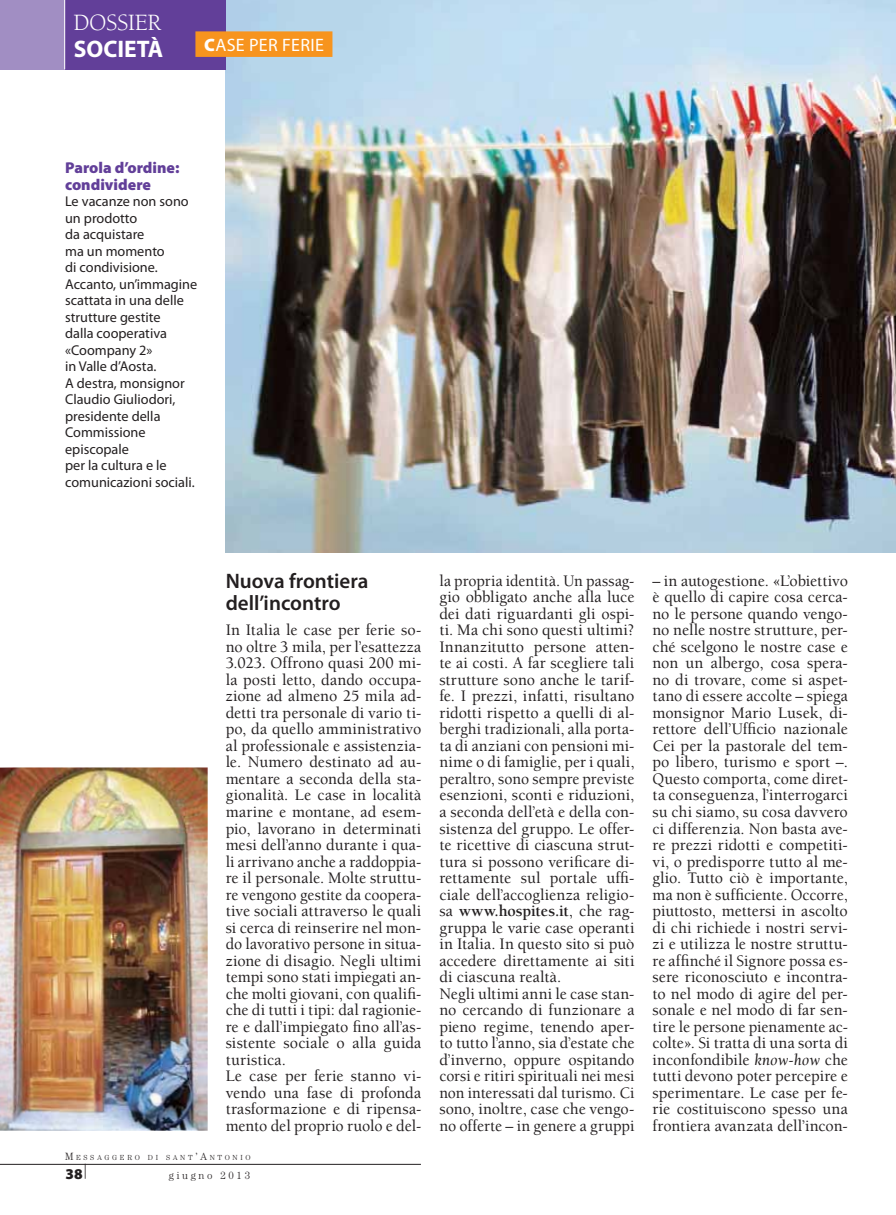
<style>
.page{position:relative;width:896px;height:1215px;background:#fff}
.page>*{position:absolute;margin:0;border:0;box-sizing:border-box;transform-origin:0 0}
.t1{font:24px "Berkeley Std";letter-spacing:-.02em;color:#fff}
.t2{font:700 24px "Myriad Pro";color:#fff}
.t3{font:600 21px/22.5px "Myriad Pro";color:#231f20}
.t4{font:18px "Myriad Pro";letter-spacing:.02em;color:#fff}
.t5{font:500 16.5px/16.5px "Berkeley Std";letter-spacing:.005em;color:#231f20}
.t6{font:500 16.5px/16.5px "Berkeley Std";letter-spacing:.005em;color:#231f20;scale:.95 1}
.t7{font:900 15.75px/16.5px "Myriad Pro";color:#623f99}
.t8{font:900 15px "Myriad Pro";color:#231f20}
.t9{font:14.25px/16.5px "Myriad Pro";color:#231f20}
.t10{font:300 10.5px "Century Std";letter-spacing:.25em;color:#231f20}
.t11{font:300 7.35px "Century Std";letter-spacing:.355em;color:#231f20}
.s1{font-weight:900}
.s2{font-size:10.5px}
.s3{font-weight:400;font-style:italic}
.s4{font-weight:700}
</style>
<div class="page">
<hr style="left:0;top:1163px;width:421px;height:1px;background:#231f20">
<img style="left:226px;top:0;width:669px;height:553px">
<div style="left:0;top:0;width:65px;height:69px;background:#a18ec3"></div>
<div style="left:65px;top:0;width:161px;height:69px;background:#623f99"></div>
<hr style="left:64px;top:0;width:1px;height:69px;background:#fff">
<div style="left:195px;top:31px;width:137px;height:26px;background:#f7941e"></div>
<img style="left:0;top:767px;width:208px;height:363px">
<h1 class="t1" style="left:74px;top:12px;width:89px">DOSSIER</h1>
<h1 class="t2" style="left:74px;top:39px;width:91px">SOCIETÀ</h1>
<p class="t4" style="left:204px;top:38px;width:121px"><span class="s1">C</span>ASE PER FERIE</p>
<p class="t7" style="left:65px;top:161px;width:116px">Parola d’ordine: condividere</p>
<p class="t9" style="left:65px;top:194px;width:133px">Le vacanze non sono un prodotto<br>da acquistare<br>ma un momento<br>di condivisione.<br>Accanto, un’immagine scattata in una delle strutture gestite<br>dalla cooperativa «Coompany 2»<br>in Valle d’Aosta.<br>A destra, monsignor<br>Claudio Giuliodori, presidente della<br>Commissione episcopale<br>per la cultura e le comunicazioni sociali.</p>
<p class="t3" style="left:226px;top:571px;width:144px">Nuova frontiera dell’incontro</p>
<p class="t5" style="left:226px;top:623px;width:197px">In Italia le case per ferie so&shy;no oltre 3 mila, per l’esattezza<br>3.023. Offrono quasi 200 mi&shy;la posti letto, dando occupa&shy;zione ad almeno 25 mila ad&shy;detti tra personale di vario ti&shy;po, da quello amministrativo al professionale e assistenzia&shy;le. Numero destinato ad au&shy;mentare a seconda della sta&shy;gionalità. Le case in località marine e montane, ad esem&shy;pio, lavorano in determinati mesi dell’anno durante i qua&shy;li arrivano anche a raddoppia&shy;re il personale. Molte struttu&shy;re vengono gestite da coopera&shy;tive sociali attraverso le quali si cerca di reinserire nel mon&shy;do lavorativo persone in situa&shy;zione di disagio. Negli ultimi tempi sono stati impiegati an&shy;che molti giovani, con qualifi&shy;che di tutti i tipi: dal ragionie&shy;re e dall’impiegato fino all’as&shy;sistente sociale o alla guida turistica.<br>Le case per ferie stanno vi&shy;vendo una fase di profonda trasformazione e di ripensa&shy;mento del proprio ruolo e del-</p>
<p class="t11" style="left:65px;top:1152px;width:187px"><span class="s2">M</span>ESSAGGERO DI SANT<span class="s2">’A</span>NTONIO</p>
<p class="t8" style="left:65px;top:1168px;width:22px">38|</p>
<p class="t10" style="left:169px;top:1171px;width:83px">giugno 2013</p>
<p class="t6" style="left:439px;top:573px;width:207px">la propria identità. Un passag&shy;gio obbligato anche alla luce dei dati riguardanti gli ospi&shy;ti<span class="s3">.</span> Ma chi sono questi ultimi?<br>Innanzitutto persone atten&shy;te ai costi. A far scegliere tali strutture sono anche le tarif&shy;fe. I prezzi, infatti, risultano ridotti rispetto a quelli di al&shy;berghi tradizionali, alla porta&shy;ta di anziani con pensioni mi&shy;nime o di famiglie, per i quali, peraltro, sono sempre previste esenzioni, sconti e riduzioni, a seconda dell’età e della con&shy;sistenza del gruppo. Le offer&shy;te ricettive di ciascuna strut&shy;tura si possono verificare di&shy;rettamente sul portale uffi&shy;ciale dell’accoglienza religio&shy;sa <span class="s4">www.hospites.it</span>, che rag&shy;gruppa le varie case operanti in Italia. In questo sito si può accedere direttamente ai siti di ciascuna realtà.<br>Negli ultimi anni le case stan&shy;no cercando di funzionare a pieno regime, tenendo aper&shy;to tutto l’anno, sia d’estate che d’inverno, oppure ospitando corsi e ritiri spirituali nei mesi non interessati dal turismo. Ci sono, inoltre, case che vengo&shy;no offerte – in genere a gruppi</p>
<p class="t5" style="left:652px;top:573px;width:197px;text-align:justify">– in autogestione. «L’obiettivo è quello di capire cosa cerca&shy;no le persone quando vengo&shy;no nelle nostre strutture, per&shy;ché scelgono le nostre case e non un albergo, cosa spera&shy;no di trovare, come si aspet&shy;tano di essere accolte – spiega monsignor Mario Lusek, di&shy;rettore dell’Ufficio nazionale Cei per la pastorale del tem&shy;po libero, turismo e sport –.<br>Questo comporta, come diret&shy;ta conseguenza, l’interrogarci su chi siamo, su cosa davvero ci differenzia. Non basta ave&shy;re prezzi ridotti e competiti&shy;vi, o predisporre tutto al me&shy;glio. Tutto ciò è importante, ma non è sufficiente. Occorre, piuttosto, mettersi in ascolto di chi richiede i nostri servi&shy;zi e utilizza le nostre struttu&shy;re affinché il Signore possa es&shy;sere riconosciuto e incontra&shy;to nel modo di agire del per&shy;sonale e nel modo di far sen&shy;tire le persone pienamente ac&shy;colte». Si tratta di una sorta di inconfondibile <span class="s3">know-how</span> che tutti devono poter percepire e sperimentare. Le case per fe&shy;rie costituiscono spesso una frontiera avanzata dell’incon-</p>
</div>
